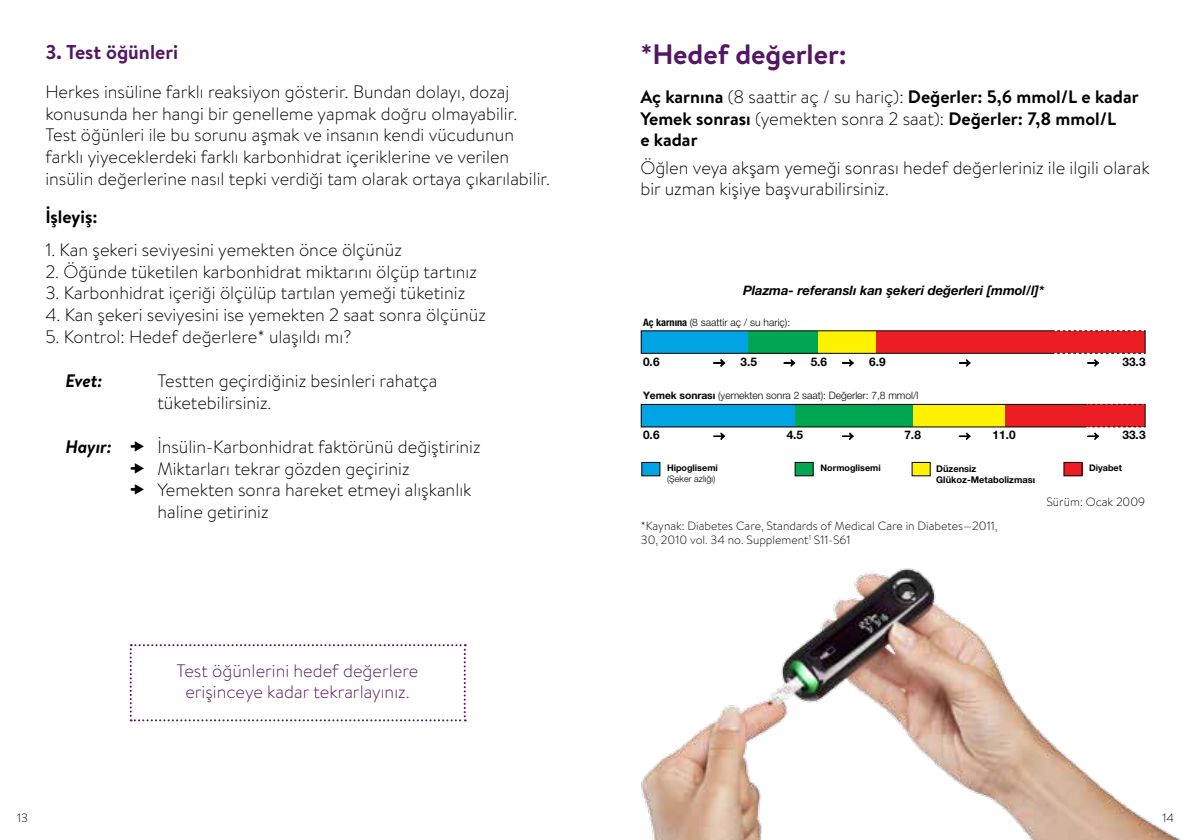
<style>
.page{position:relative;width:1191px;height:840px;background:#fff}
.page>*{position:absolute;margin:0;border:0;box-sizing:border-box;transform-origin:0 0}
.t1{font:700 28px "Brandon Text";color:#541763}
.t2{font:700 20px "Brandon Text";color:#541763}
.t3{font:300 18px/21.6px "Brandon Text";color:#000}
.t4{font:700 18px/21.6px "Brandon Text";color:#000}
.t5{font:300 18px/21.6px "Brandon Text";color:#541763;text-align:center}
.t6{font:italic 700 18px "Brandon Text";letter-spacing:-.005em;color:#000}
.t7{font:italic 700 13px "Helvetica Neue LT Pro";color:#000}
.t8{font:300 12px/14.4px "Brandon Text";color:#000}
.t9{font:700 11.8px "Helvetica Neue LT Std";color:#000}
.t10{font:300 10.2px "Helvetica Neue LT Pro";letter-spacing:-.005em;color:#000}
.t11{font:700 9.2px/11.2px "Helvetica Neue LT Pro";color:#000}
.t12{font:700 9px "Helvetica Neue LT Pro";color:#000}
.t13{font:300 9px "Helvetica Neue LT Pro";color:#000}
.s1{font-weight:300;font-style:normal}
.s2{font-weight:300}
.s3{font-weight:700;font-stretch:condensed}
.s4{font-family:"Helvetica Neue LT Std";font-weight:700}
</style>
<div class="page">
<svg style="left:713px;top:433px;width:12px;height:6px"></svg>
<svg style="left:842px;top:433px;width:11px;height:6px"></svg>
<svg style="left:959px;top:433px;width:11px;height:6px"></svg>
<div style="left:641px;top:462px;width:19px;height:14px;background:#00a4e3;border:1px solid #000"></div>
<div style="left:794px;top:462px;width:19px;height:14px;background:#00a651;border:1px solid #000"></div>
<div style="left:911px;top:462px;width:19px;height:14px;background:#fff200;border:1px solid #000"></div>
<svg style="left:1052px;top:330px;width:93px;height:146px"></svg>
<svg style="left:641px;top:330px;width:446px;height:97px"></svg>
<svg style="left:130px;top:644px;width:336px;height:77px"></svg>
<img style="left:641px;top:568px;width:539px;height:271px">
<p class="t2" style="left:45px;top:38px;width:134px">3. Test öğünleri</p>
<p class="t3" style="left:45px;top:80px;width:506px">Herkes insüline farklı reaksiyon gösterir. Bundan dolayı, dozaj konusunda her hangi bir genelleme yapmak doğru olmayabilir.<br>Test öğünleri ile bu sorunu aşmak ve insanın kendi vücudunun farklı yiyeceklerdeki farklı karbonhidrat içeriklerine ve verilen insülin değerlerine nasıl tepki verdiği tam olarak ortaya çıkarılabilir.</p>
<p class="t4" style="left:45px;top:206px;width:54px">İşleyiş:</p>
<p class="t3" style="left:45px;top:238px;width:358px">1. Kan şekeri seviyesini yemekten önce ölçünüz</p>
<p class="t3" style="left:45px;top:260px;width:433px">2. Öğünde tüketilen karbonhidrat miktarını ölçüp tartınız</p>
<p class="t3" style="left:45px;top:281px;width:421px">3. Karbonhidrat içeriği ölçülüp tartılan yemeği tüketiniz</p>
<p class="t3" style="left:45px;top:303px;width:442px">4. Kan şekeri seviyesini ise yemekten 2 saat sonra ölçünüz</p>
<p class="t3" style="left:45px;top:325px;width:307px">5. Kontrol: Hedef değerlere* ulaşıldı mı?</p>
<p class="t6" style="left:65px;top:368px;width:54px">Evet: <span class="s1">T</span></p>
<p class="t3" style="left:157px;top:369px;width:282px;text-indent:8px">estten geçirdiğiniz besinleri rahatça tüketebilirsiniz.</p>
<p class="t6" style="left:65px;top:434px;width:48px">Hayır:</p>
<p class="t3" style="left:157px;top:435px;width:325px">İnsülin-Karbonhidrat faktörünü değiştiriniz Miktarları tekrar gözden geçiriniz Yemekten sonra hareket etmeyi alışkanlık haline getiriniz</p>
<p class="t5" style="left:177px;top:658px;width:243px">Test öğünlerini hedef değerlere erişinceye kadar tekrarlayınız.</p>
<h1 class="t1" style="left:640px;top:35px;width:208px">*Hedef değerler:</h1>
<p class="t4" style="left:640px;top:86px;width:500px">Aç karnına <span class="s2">(8 saattir aç / su hariç):</span> Değerler: 5,6 mmol/L e kadar<br>Yemek sonrası <span class="s2">(yemekten sonra 2 saat):</span> Değerler: 7,8 mmol/L<br>e kadar</p>
<p class="t3" style="left:640px;top:156px;width:511px">Öğlen veya akşam yemeği sonrası hedef değerleriniz ile ilgili olarak bir uzman kişiye başvurabilirsiniz.</p>
<p class="t7" style="left:743px;top:282px;width:303px">Plazma- referanslı kan şekeri değerleri [mmol/l]*</p>
<p class="t10" style="left:643px;top:315px;width:149px"><span class="s3">Aç karnına</span> (8 saattir aç / su hariç):</p>
<p class="t9" style="left:643px;top:354px;width:18px">0.6</p>
<p class="t9" style="left:740px;top:354px;width:18px">3.5</p>
<p class="t9" style="left:810px;top:354px;width:18px">5.6</p>
<p class="t9" style="left:869px;top:354px;width:18px">6.9</p>
<p class="t9" style="left:1122px;top:354px;width:25px">33.3</p>
<p class="t10" style="left:643px;top:389px;width:277px"><span class="s4">Yemek sonrası</span> (yemekten sonra 2 saat): Değerler: 7,8 mmol/l</p>
<p class="t9" style="left:643px;top:427px;width:18px">0.6</p>
<p class="t9" style="left:786px;top:427px;width:18px">4.5</p>
<p class="t9" style="left:904px;top:427px;width:18px">7.8</p>
<p class="t9" style="left:992px;top:427px;width:25px">11.0</p>
<p class="t9" style="left:1122px;top:427px;width:25px">33.3</p>
<p class="t12" style="left:667px;top:462px;width:52px">Hipoglisemi</p>
<p class="t13" style="left:667px;top:473px;width:50px">(Şeker azlığı)</p>
<p class="t11" style="left:936px;top:462px;width:100px">Düzensiz<br>Glükoz-Metabolizması</p>
<p class="t12" style="left:820px;top:462px;width:62px">Normoglisemi</p>
<p class="t12" style="left:1089px;top:462px;width:34px">Diyabet</p>
<p class="t8" style="left:641px;top:517px;width:358px">*Kaynak: Diabetes Care, Standards of Medical Care in Diabetes—2011,<br>30, 2010 vol. 34 no. Supplement<sup>1</sup> S11-S61</p>
<p class="t8" style="left:1046px;top:494px;width:100px">Sürüm: Ocak 2009</p>
<p class="t8" style="left:17px;top:809px;width:12px">13</p>
<p class="t8" style="left:1162px;top:809px;width:13px">14</p>
</div>
